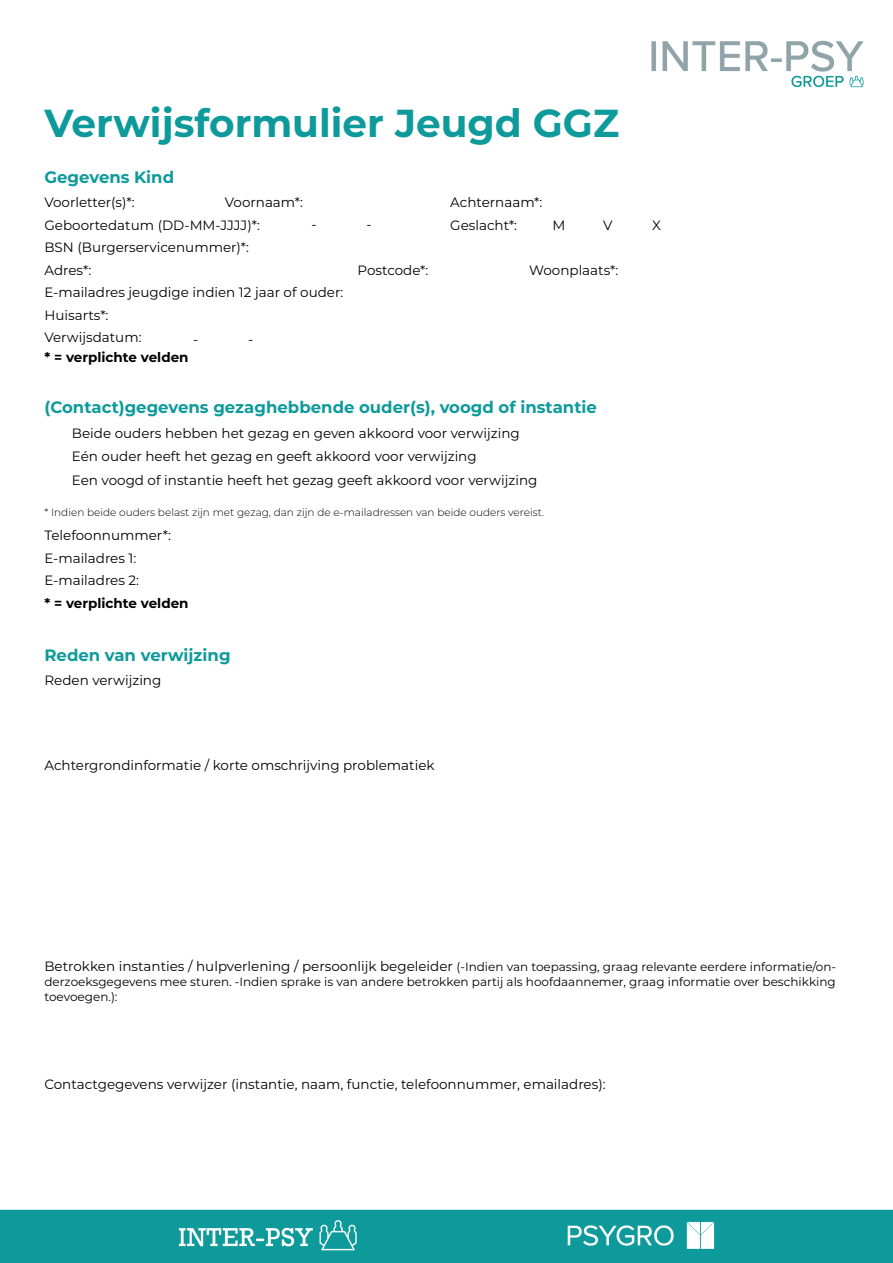
<style>
.page{position:relative;width:893px;height:1263px;background:#fff}
.page>*{position:absolute;margin:0;border:0;box-sizing:border-box;transform-origin:0 0}
.t1{font:700 39px "Montserrat";color:#0e9a9b}
.t2{font:700 16.5px "Montserrat";color:#0e9a9b}
.t3{font:13.5px/22.5px "Montserrat";color:#000}
.t4{font:700 13.5px "Montserrat";color:#000}
.t5{font:12px/15px "Montserrat";color:#000;text-align:justify}
.t6{font:300 10.5px "Montserrat";color:#000}
.s1{font-size:13.5px}
</style>
<div class="page">
<img style="left:0;top:40px;width:893px;height:1223px">
<h1 class="t1" style="left:44px;top:95px;width:576px">Verwijsformulier Jeugd GGZ</h1>
<p class="t2" style="left:44px;top:166px;width:131px">Gegevens Kind</p>
<p class="t3" style="left:44px;top:191px;width:300px">Voorletter(s)*:<br>Geboortedatum (DD-MM-JJJJ)*:<br>BSN (Burgerservicenummer)*:<br>Adres*:<br>E-mailadres jeugdige indien 12 jaar of ouder:<br>Huisarts*:<br>Verwijsdatum:</p>
<p class="t3" style="left:225px;top:191px;width:80px">Voornaam*:</p>
<p class="t3" style="left:311px;top:213px;width:7px">-</p>
<p class="t3" style="left:193px;top:327px;width:7px">-</p>
<p class="t3" style="left:248px;top:327px;width:7px">-</p>
<p class="t4" style="left:44px;top:348px;width:146px">* = verplichte velden</p>
<p class="t3" style="left:367px;top:213px;width:7px">-</p>
<p class="t3" style="left:357px;top:258px;width:72px">Postcode*:</p>
<p class="t3" style="left:450px;top:191px;width:94px">Achternaam*:<br>Geslacht*:</p>
<p class="t3" style="left:553px;top:214px;width:14px">M</p>
<p class="t3" style="left:603px;top:214px;width:11px">V</p>
<p class="t3" style="left:652px;top:214px;width:10px">X</p>
<p class="t3" style="left:529px;top:258px;width:91px">Woonplaats*:</p>
<p class="t2" style="left:44px;top:395px;width:554px">(Contact)gegevens gezaghebbende ouder(s), voogd of instantie</p>
<p class="t3" style="left:72px;top:421px;width:449px">Beide ouders hebben het gezag en geven akkoord voor verwijzing<br>Eén ouder heeft het gezag en geeft akkoord voor verwijzing</p>
<p class="t3" style="left:72px;top:469px;width:467px">Een voogd of instantie heeft het gezag geeft akkoord voor verwijzing</p>
<p class="t6" style="left:44px;top:505px;width:501px">* Indien beide ouders belast zijn met gezag, dan zijn de e-mailadressen van beide ouders vereist.</p>
<p class="t3" style="left:44px;top:524px;width:128px">Telefoonnummer*:<br>E-mailadres 1:<br>E-mailadres 2:</p>
<p class="t4" style="left:44px;top:594px;width:146px">* = verplichte velden</p>
<p class="t2" style="left:44px;top:643px;width:188px">Reden van verwijzing</p>
<p class="t3" style="left:44px;top:668px;width:118px">Reden verwijzing</p>
<p class="t3" style="left:44px;top:753px;width:392px">Achtergrondinformatie / korte omschrijving problematiek</p>
<p class="t5" style="left:44px;top:959px;width:793px"><span class="s1">Betrokken instanties / hulpverlening / persoonlijk begeleider</span> (-Indien van toepassing, graag relevante eerdere informatie/on&shy;derzoeksgegevens mee sturen. -Indien sprake is van andere betrokken partij als hoofdaannemer, graag informatie over beschikking toevoegen.):</p>
<p class="t3" style="left:44px;top:1072px;width:563px">Contactgegevens verwijzer (instantie, naam, functie, telefoonnummer, emailadres):</p>
</div>
